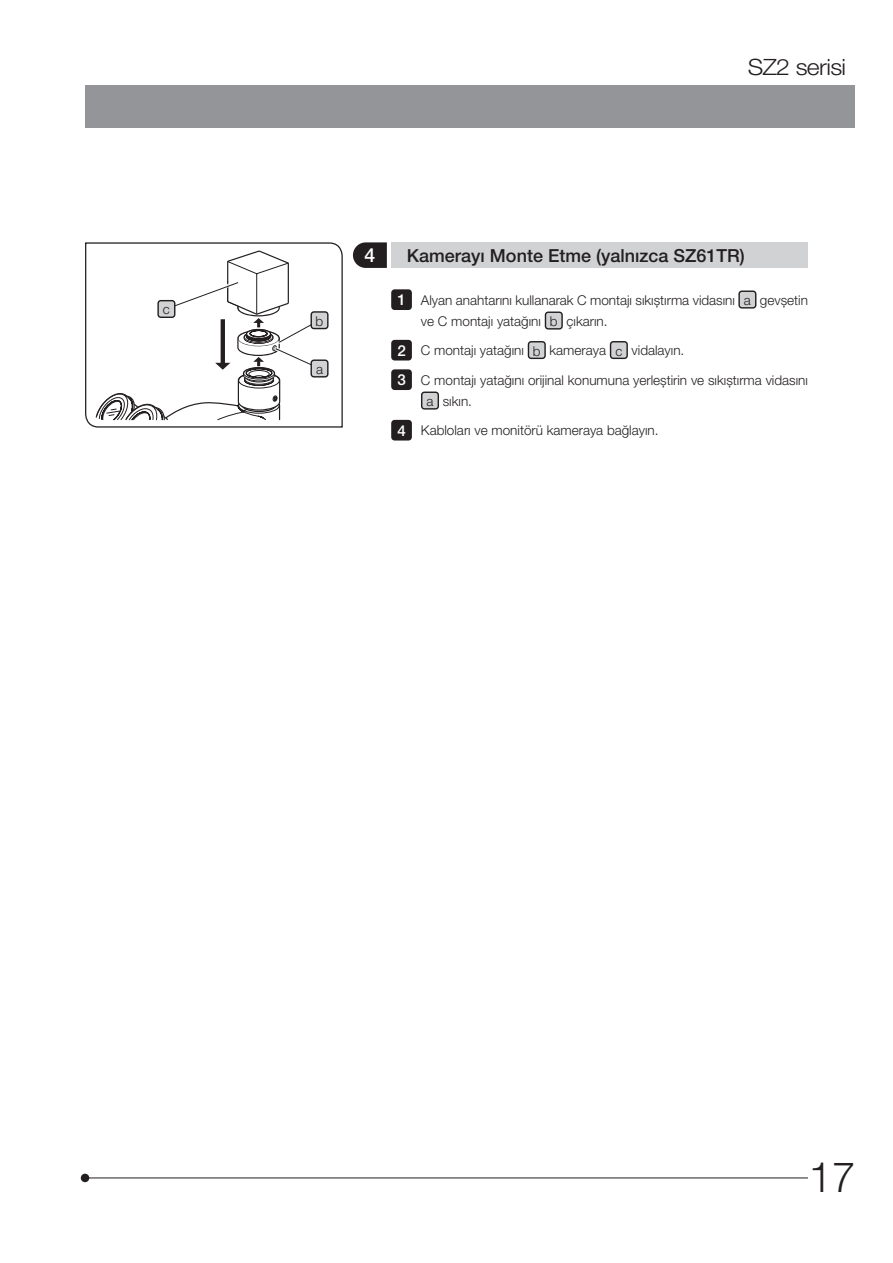
<style>
.page{position:relative;width:893px;height:1263px;background:#fff}
.page>*{position:absolute;margin:0;border:0;box-sizing:border-box;transform-origin:0 0}
.t1{font:300 42px "Helvetica Neue LT Pro";color:#231f20}
.t2{font:300 22.5px "Helvetica Neue LT Pro";letter-spacing:-.025em;color:#231f20;scale:1.1 1}
.t3{font:500 19.5px "Helvetica Neue LT Pro";color:#fff}
.t4{font:500 18px "Helvetica Neue LT Pro";color:#231f20}
.t5{font:500 15.15px/29.5px "Helvetica Neue LT Pro";color:#fff}
.t6{font:300 13.5px/29.5px "Helvetica Neue LT Pro";color:#231f20}
</style>
<div class="page">
<div style="left:81px;top:1174px;width:8px;height:8px;background:#231f20;border-radius:50%"></div>
<hr style="left:85px;top:1177px;width:723px;height:1px;background:#231f20">
<div style="left:85px;top:85px;width:770px;height:43px;background:#939598"></div>
<svg style="left:85px;top:242px;width:258px;height:186px"></svg>
<div style="left:391px;top:242px;width:417px;height:26px;background:#d1d2d4"></div>
<svg style="left:353px;top:242px;width:34px;height:26px"></svg>
<div style="left:739px;top:291px;width:17px;height:17px;background:#d1d2d4;border-radius:3px"></div>
<div style="left:738px;top:290px;width:18px;height:19px;border:1px solid #231f20;border-radius:3px"></div>
<div style="left:545px;top:312px;width:17px;height:17px;background:#d1d2d4;border-radius:3px"></div>
<div style="left:545px;top:311px;width:18px;height:19px;border:1px solid #231f20;border-radius:3px"></div>
<div style="left:528px;top:342px;width:17px;height:16px;background:#d1d2d4;border-radius:3px"></div>
<div style="left:528px;top:341px;width:18px;height:18px;border:1px solid #231f20;border-radius:3px"></div>
<div style="left:610px;top:342px;width:17px;height:16px;background:#d1d2d4;border-radius:3px"></div>
<div style="left:610px;top:341px;width:18px;height:18px;border:1px solid #231f20;border-radius:3px"></div>
<div style="left:422px;top:392px;width:16px;height:17px;background:#d1d2d4;border-radius:3px"></div>
<div style="left:421px;top:391px;width:18px;height:19px;border:1px solid #231f20;border-radius:3px"></div>
<div style="left:391px;top:289px;width:21px;height:21px;background:#231f20;border-radius:3px"></div>
<div style="left:391px;top:340px;width:21px;height:20px;background:#231f20;border-radius:3px"></div>
<div style="left:391px;top:369px;width:21px;height:21px;background:#231f20;border-radius:3px"></div>
<div style="left:391px;top:420px;width:21px;height:20px;background:#231f20;border-radius:3px"></div>
<img style="left:320px;top:347px;width:1px;height:12px">
<img style="left:320px;top:329px;width:1px;height:15px">
<svg style="left:96px;top:251px;width:224px;height:169px"></svg>
<div style="left:158px;top:301px;width:17px;height:16px;background:#d1d2d4;border-radius:3px"></div>
<div style="left:157px;top:300px;width:18px;height:18px;border:1px solid #231f20;border-radius:3px"></div>
<div style="left:311px;top:360px;width:17px;height:17px;background:#d1d2d4;border-radius:3px"></div>
<div style="left:310px;top:359px;width:19px;height:18px;border:1px solid #231f20;border-radius:3px"></div>
<div style="left:311px;top:312px;width:17px;height:17px;background:#d1d2d4;border-radius:3px"></div>
<div style="left:310px;top:311px;width:19px;height:18px;border:1px solid #231f20;border-radius:3px"></div>
<p class="t6" style="left:163px;top:295px;width:9px">c</p>
<h2 class="t2" style="left:748px;top:54px;width:91px">SZ2 serisi</h2>
<p class="t6" style="left:316px;top:306px;width:9px">b</p>
<p class="t6" style="left:316px;top:354px;width:9px">a</p>
<h3 class="t3" style="left:365px;top:243px;width:12px">4</h3>
<h3 class="t4" style="left:407px;top:245px;width:339px">Kamerayı Monte Etme (yalnızca SZ61TR)</h3>
<p class="t6" style="left:421px;top:289px;width:388px;line-height:21px">Alyan anahtarını kullanarak C montajı sıkıştırma vidasını a gevşetin ve C montajı yatağını b çıkarın.</p>
<p class="t6" style="left:421px;top:335px;width:388px">C montajı yatağını b kameraya c vidalayın.<br>C montajı yatağını orijinal konumuna yerleştirin ve sıkıştırma vidasını</p>
<p class="t6" style="left:421px;top:386px;width:239px;text-indent:5px">a sıkın.<br>Kabloları ve monitörü kameraya bağlayın.</p>
<p class="t5" style="left:397px;top:285px;width:10px">1</p>
<p class="t5" style="left:397px;top:335px;width:10px">2<br>3</p>
<p class="t5" style="left:397px;top:415px;width:10px">4</p>
<h1 class="t1" style="left:809px;top:1151px;width:48px">17</h1>
</div>
